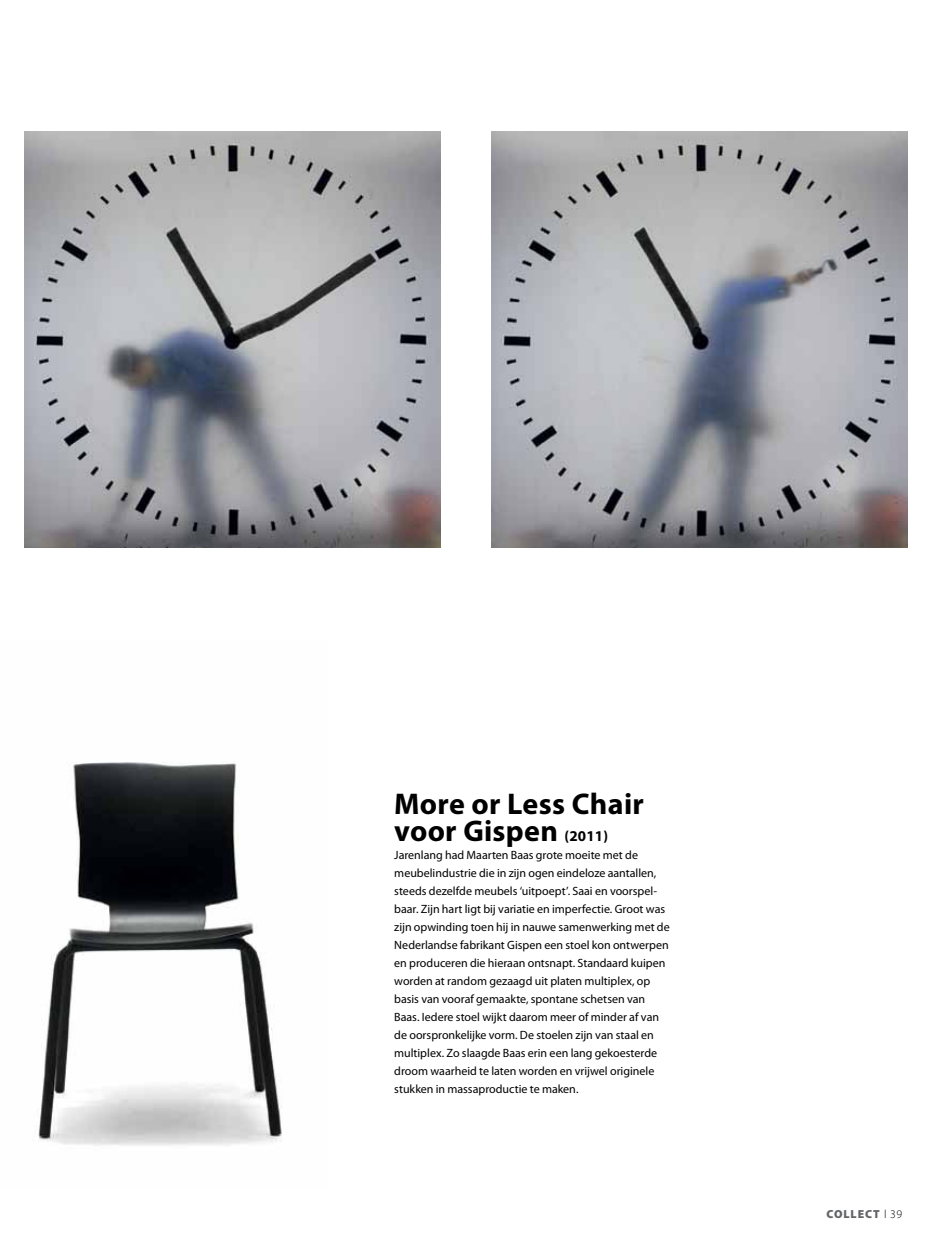
<style>
.page{position:relative;width:936px;height:1251px;background:#fff}
.page>*{position:absolute;margin:0;border:0;box-sizing:border-box;transform-origin:0 0}
.t1{font:700 30px/27px "Myriad Pro";letter-spacing:.01em;color:#000}
.t2{font:12px/18px "Myriad Pro";color:#000}
.t3{font:900 11.7px "Myriad Pro";letter-spacing:.08em;color:#636466}
.s1{font-size:15px}
.s2{font-weight:300;color:#000}
</style>
<div class="page">
<img style="left:491px;top:131px;width:416px;height:416px">
<img style="left:24px;top:131px;width:416px;height:416px">
<img style="left:38px;top:762px;width:244px;height:384px">
<h1 class="t1" style="left:394px;top:790px;width:251px">More or Less Chair voor Gispen <span class="s1">(2011)</span></h1>
<p class="t2" style="left:394px;top:845px;width:277px">Jarenlang had Maarten Baas grote moeite met de meubelindustrie die in zijn ogen eindeloze aantallen, steeds dezelfde meubels ‘uitpoept’. Saai en voorspel&shy;baar. Zijn hart ligt bij variatie en imperfectie. Groot was zijn opwinding toen hij in nauwe samenwerking met de Nederlandse fabrikant Gispen een stoel kon ontwerpen en produceren die hieraan ontsnapt. Standaard kuipen worden at random gezaagd uit platen multiplex, op basis van vooraf gemaakte, spontane schetsen van Baas. Iedere stoel wijkt daarom meer of minder af van de oorspronkelijke vorm. De stoelen zijn van staal en multiplex. Zo slaagde Baas erin een lang gekoesterde droom waarheid te laten worden en vrijwel originele stukken in massaproductie te maken.</p>
<p class="t3" style="left:826px;top:1207px;width:77px">COLLECT <span class="s2">l 39</span></p>
</div>
